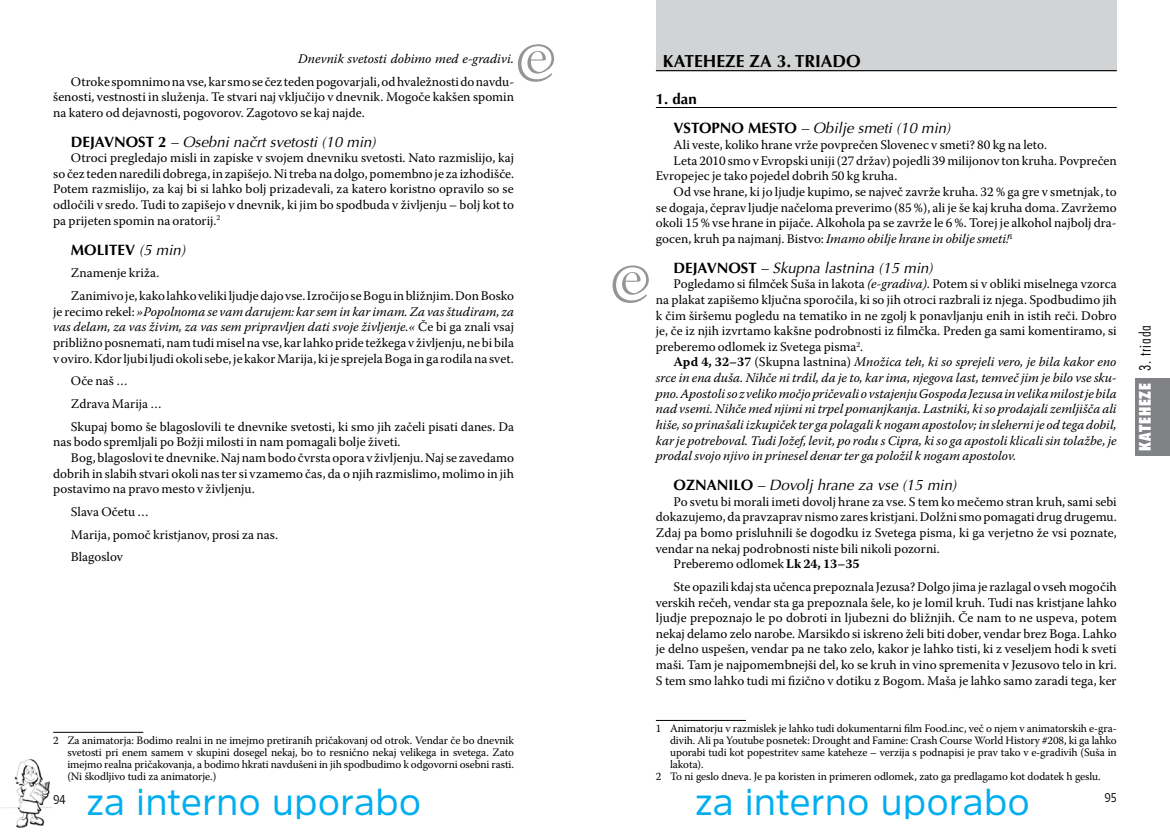
<style>
.page{position:relative;width:1170px;height:833px;background:#fff}
.page>*{position:absolute;margin:0;border:0;box-sizing:border-box;transform-origin:0 0}
.t1{font:37.5px "Amsi Pro";color:#00aeef}
.t2{font:700 17.5px "Optima CE";color:#000}
.t3{font:900 condensed 16.25px "Futura X Blk Cn BT Extra";letter-spacing:.05em;color:#fff}
.t4{font:16.25px "Futura Lt Cn BT Light Condensed";letter-spacing:.05em;color:#000}
.t5{font:italic 15px/29.8px "Optima CE";color:#000}
.t6{font:700 15px "Optima CE";color:#000}
.t7{font:13.12px/15.6px "Warnock Pro";color:#000;text-align:justify}
.t8{font:italic 13.12px/15.6px "Warnock Pro";color:#000;text-align:justify}
.t9{font:12.5px "Fedra Sans Pro";color:#000;scale:.9 1}
.t10{font:11.25px/11.9px "Warnock Pro";letter-spacing:-.01em;color:#000;text-align:justify}
.s1{font-weight:700;font-style:normal}
.s2{font-weight:400;font-style:italic}
.s3{font-style:italic}
.s4{font-style:normal}
.s5{font-weight:700}
</style>
<div class="page">
<div style="left:655px;top:0;width:460px;height:71px;background:#d1d3d4"></div>
<img style="left:0;top:759px;width:53px;height:69px">
<div style="left:1135px;top:378px;width:34px;height:78px;background:#808285"></div>
<hr style="left:53px;top:732px;width:90px;height:1px;background:#000">
<hr style="left:655px;top:70px;width:461px;height:1px;background:#000">
<hr style="left:655px;top:107px;width:461px;height:1px;background:#000">
<hr style="left:655px;top:720px;width:90px;height:1px;background:#000">
<svg style="left:518px;top:44px;width:36px;height:38px"></svg>
<svg style="left:612px;top:265px;width:36px;height:38px"></svg>
<p class="t8" style="left:298px;top:50px;width:217px">Dnevnik svetosti dobimo med e-gradivi.</p>
<p class="t7" style="left:53px;top:73px;width:462px;text-indent:18px">Otroke spomnimo na vse, kar smo se čez teden pogovarjali, od hvaležnosti do navdu&shy;šenosti, vestnosti in služenja. Te stvari naj vključijo v dnevnik. Mogoče kakšen spomin na katero od dejavnosti, pogovorov. Zagotovo se kaj najde.</p>
<p class="t5" style="left:71px;top:127px;width:306px"><span class="s1">DEJAVNOST 2</span> – Osebni načrt svetosti (10 min)</p>
<p class="t7" style="left:53px;top:150px;width:462px;text-indent:18px">Otroci pregledajo misli in zapiske v svojem dnevniku svetosti. Nato razmislijo, kaj so čez teden naredili dobrega, in zapišejo. Ni treba na dolgo, pomembno je za izhodišče.<br>Potem razmislijo, za kaj bi si lahko bolj prizadevali, za katero koristno opravilo so se odločili v sredo. Tudi to zapišejo v dnevnik, ki jim bo spodbuda v življenju – bolj kot to pa prijeten spomin na oratorij.<sup>2</sup></p>
<p class="t6" style="left:71px;top:240px;width:116px">MOLITEV <span class="s2">(5 min)</span></p>
<p class="t7" style="left:71px;top:261px;width:445px;line-height:22.8px">Znamenje križa.<br>Zanimivo je, kako lahko veliki ljudje dajo vse. Izročijo se Bogu in bližnjim. Don Bosko</p>
<p class="t7" style="left:53px;top:303px;width:462px">je recimo rekel: <span class="s3">»Popolnoma se vam darujem: kar sem in kar imam. Za vas študiram, za vas delam, za vas živim, za vas sem pripravljen dati svoje življenje.«</span> Če bi ga znali vsaj približno posnemati, nam tudi misel na vse, kar lahko pride težkega v življenju, ne bi bila v oviro. Kdor ljubi ljudi okoli sebe, je kakor Marija, ki je sprejela Boga in ga rodila na svet.</p>
<p class="t7" style="left:71px;top:369px;width:444px;line-height:22.8px;text-align:left">Oče naš …<br>Zdrava Marija …<br>Skupaj bomo še blagoslovili te dnevnike svetosti, ki smo jih začeli pisati danes. Da</p>
<p class="t7" style="left:53px;top:434px;width:349px">nas bodo spremljali po Božji milosti in nam pomagali bolje živeti.</p>
<p class="t7" style="left:71px;top:449px;width:444px">Bog, blagoslovi te dnevnike. Naj nam bodo čvrsta opora v življenju. Naj se zavedamo</p>
<p class="t7" style="left:53px;top:465px;width:462px">dobrih in slabih stvari okoli nas ter si vzamemo čas, da o njih razmislimo, molimo in jih</p>
<p class="t7" style="left:53px;top:481px;width:203px">postavimo na pravo mesto v življenju.</p>
<p class="t7" style="left:71px;top:500px;width:209px;line-height:22.8px;text-align:left">Slava Očetu …<br>Marija, pomoč kristjanov, prosi za nas.<br>Blagoslov</p>
<p class="t10" style="left:67px;top:734px;width:448px;text-indent:-14px">2 Za animatorja: Bodimo realni in ne imejmo pretiranih pričakovanj od otrok. Vendar če bo dnevnik svetosti pri enem samem v skupini dosegel nekaj, bo to resnično nekaj velikega in svetega. Zato imejmo realna pričakovanja, a bodimo hkrati navdušeni in jih spodbudimo k odgovorni osebni rasti. (Ni škodljivo tudi za animatorje.)</p>
<h2 class="t2" style="left:663px;top:50px;width:199px">KATEHEZE ZA 3. TRIADO</h2>
<p class="t5" style="left:673px;top:84px;width:278px;text-indent:-18px"><span class="s1">1. dan<br>VSTOPNO MESTO</span> – Obilje smeti (10 min)</p>
<p class="t7" style="left:673px;top:137px;width:375px">Ali veste, koliko hrane vrže povprečen Slovenec v smeti? 80 kg na leto.</p>
<p class="t7" style="left:673px;top:152px;width:444px">Leta 2010 smo v Evropski uniji (27 držav) pojedli 39 milijonov ton kruha. Povprečen</p>
<p class="t7" style="left:655px;top:168px;width:243px">Evropejec je tako pojedel dobrih 50 kg kruha.</p>
<p class="t7" style="left:673px;top:184px;width:444px">Od vse hrane, ki jo ljudje kupimo, se največ zavrže kruha. 32 % ga gre v smetnjak, to</p>
<p class="t7" style="left:655px;top:199px;width:462px">se dogaja, čeprav ljudje načeloma preverimo (85 %), ali je še kaj kruha doma. Zavržemo</p>
<p class="t7" style="left:655px;top:215px;width:462px">okoli 15 % vse hrane in pijače. Alkohola pa se zavrže le 6 %. Torej je alkohol najbolj dra-</p>
<p class="t8" style="left:655px;top:230px;width:359px"><span class="s4">gocen, kruh pa najmanj. Bistvo:</span> Imamo obilje hrane in obilje smeti!<sup>1</sup></p>
<p class="t5" style="left:673px;top:253px;width:261px"><span class="s1">DEJAVNOST</span> – Skupna lastnina (15 min)</p>
<p class="t7" style="left:655px;top:276px;width:462px;text-indent:18px">Pogledamo si filmček Suša in lakota <span class="s3">(e-gradiva)</span>. Potem si v obliki miselnega vzorca na plakat zapišemo ključna sporočila, ki so jih otroci razbrali iz njega. Spodbudimo jih k čim širšemu pogledu na tematiko in ne zgolj k ponavljanju enih in istih reči. Dobro je, če iz njih izvrtamo kakšne podrobnosti iz filmčka. Preden ga sami komentiramo, si preberemo odlomek iz Svetega pisma<sup>2</sup>.</p>
<p class="t8" style="left:655px;top:354px;width:462px;text-indent:18px"><span class="s1">Apd 4, 32–37</span> <span class="s4">(Skupna lastnina)</span> Množica teh, ki so sprejeli vero, je bila kakor eno srce in ena duša. Nihče ni trdil, da je to, kar ima, njegova last, temveč jim je bilo vse sku&shy;pno. Apostoli so z veliko močjo pričevali o vstajenju Gospoda Jezusa in velika milost je bila nad vsemi. Nihče med njimi ni trpel pomanjkanja. Lastniki, ki so prodajali zemljišča ali hiše, so prinašali izkupiček ter ga polagali k nogam apostolov; in sleherni je od tega dobil, kar je potreboval. Tudi Jožef, levit, po rodu s Cipra, ki so ga apostoli klicali sin tolažbe, je prodal svojo njivo in prinesel denar ter ga položil k nogam apostolov.</p>
<p class="t5" style="left:673px;top:470px;width:284px"><span class="s1">OZNANILO</span> – Dovolj hrane za vse (15 min)</p>
<p class="t7" style="left:673px;top:493px;width:444px">Po svetu bi morali imeti dovolj hrane za vse. S tem ko mečemo stran kruh, sami sebi</p>
<p class="t7" style="left:655px;top:509px;width:462px">dokazujemo, da pravzaprav nismo zares kristjani. Dolžni smo pomagati drug drugemu.</p>
<p class="t7" style="left:655px;top:524px;width:462px">Zdaj pa bomo prisluhnili še dogodku iz Svetega pisma, ki ga verjetno že vsi poznate,</p>
<p class="t7" style="left:655px;top:540px;width:285px">vendar na nekaj podrobnosti niste bili nikoli pozorni.</p>
<p class="t7" style="left:673px;top:556px;width:187px">Preberemo odlomek <span class="s5">Lk 24, 13–35</span></p>
<p class="t7" style="left:655px;top:578px;width:462px;text-indent:18px">Ste opazili kdaj sta učenca prepoznala Jezusa? Dolgo jima je razlagal o vseh mogočih verskih rečeh, vendar sta ga prepoznala šele, ko je lomil kruh. Tudi nas kristjane lahko ljudje prepoznajo le po dobroti in ljubezni do bližnjih. Če nam to ne uspeva, potem nekaj delamo zelo narobe. Marsikdo si iskreno želi biti dober, vendar brez Boga. Lahko je delno uspešen, vendar pa ne tako zelo, kakor je lahko tisti, ki z veseljem hodi k sveti maši. Tam je najpomembnejši del, ko se kruh in vino spremenita v Jezusovo telo in kri.<br>S tem smo lahko tudi mi fizično v dotiku z Bogom. Maša je lahko samo zaradi tega, ker</p>
<p class="t10" style="left:655px;top:722px;width:462px">1 Animatorju v razmislek je lahko tudi dokumentarni film Food.inc, več o njem v animatorskih e-gra-</p>
<p class="t10" style="left:670px;top:734px;width:448px">divih. Ali pa Youtube posnetek: Drought and Famine: Crash Course World History #208, ki ga lahko</p>
<p class="t10" style="left:670px;top:746px;width:448px">uporabi tudi kot popestritev same kateheze – verzija s podnapisi je prav tako v e-gradivih (Suša in</p>
<p class="t10" style="left:670px;top:758px;width:35px">lakota).</p>
<p class="t10" style="left:655px;top:770px;width:446px">2 To ni geslo dneva. Je pa koristen in primeren odlomek, zato ga predlagamo kot dodatek h geslu.</p>
<h1 class="t1" style="left:86px;top:775px;width:336px">za interno uporabo</h1>
<h1 class="t1" style="left:694px;top:775px;width:336px">za interno uporabo</h1>
<p class="t9" style="left:53px;top:790px;width:16px">94</p>
<p class="t9" style="left:1104px;top:788px;width:15px">95</p>
<p class="t4" style="left:1134px;top:371px;width:47px;rotate:-90deg">3. triada</p>
<p class="t3" style="left:1135px;top:451px;width:69px;rotate:-90deg">KATEHEZE</p>
</div>
